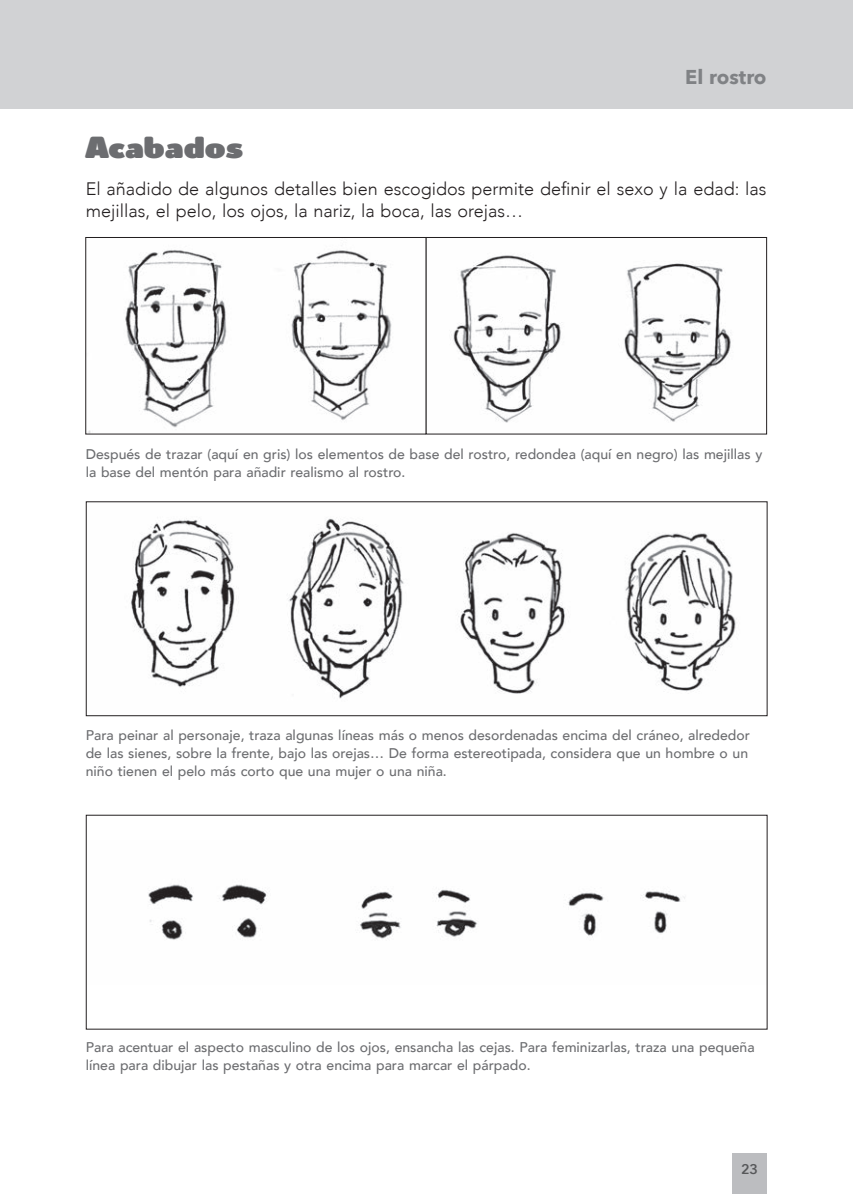
<style>
.page{position:relative;width:853px;height:1194px;background:#fff}
.page>*{position:absolute;margin:0;border:0;box-sizing:border-box;transform-origin:0 0}
.t1{font:36px "Cepo";color:#6c6d70}
.t2{font:700 20px "Avenir Next";color:#808285}
.t3{font:300 18px/22px "Avenir";color:#231f20}
.t4{font:500 14px/18px "Avenir";color:#6c6d70}
.t5{font:600 14px "Avenir Next";color:#57585a}
</style>
<div class="page">
<div style="left:1px;top:0;width:851px;height:108px;background:#d1d2d4"></div>
<hr style="left:0;top:0;width:1px;height:108px;background:#d1d2d4">
<div style="left:732px;top:1153px;width:34px;height:40px;background:#bcbdc0"></div>
<img style="left:88px;top:250px;width:643px;height:182px">
<div style="left:85px;top:237px;width:341px;height:197px;border:1px solid #231f20"></div>
<div style="left:425px;top:237px;width:341px;height:197px;border:1px solid #231f20"></div>
<img style="left:131px;top:518px;width:605px;height:181px">
<div style="left:86px;top:501px;width:681px;height:215px;border:1px solid #231f20"></div>
<img style="left:148px;top:884px;width:537px;height:56px">
<h2 class="t2" style="left:685px;top:60px;width:83px">El rostro</h2>
<h1 class="t1" style="left:86px;top:126px;width:159px">Acabados</h1>
<p class="t3" style="left:86px;top:177px;width:682px">El añadido de algunos detalles bien escogidos permite definir el sexo y la edad: las mejillas, el pelo, los ojos, la nariz, la boca, las orejas…</p>
<p class="t4" style="left:86px;top:444px;width:678px">Después de trazar (aquí en gris) los elementos de base del rostro, redondea (aquí en negro) las mejillas y la base del mentón para añadir realismo al rostro.</p>
<p class="t4" style="left:86px;top:725px;width:665px">Para peinar al personaje, traza algunas líneas más o menos desordenadas encima del cráneo, alrededor de las sienes, sobre la frente, bajo las orejas… De forma estereotipada, considera que un hombre o un niño tienen el pelo más corto que una mujer o una niña.</p>
<p class="t4" style="left:86px;top:1037px;width:670px">Para acentuar el aspecto masculino de los ojos, ensancha las cejas. Para feminizarlas, traza una pequeña línea para dibujar las pestañas y otra encima para marcar el párpado.</p>
<p class="t5" style="left:740px;top:1156px;width:19px">23</p>
</div>
